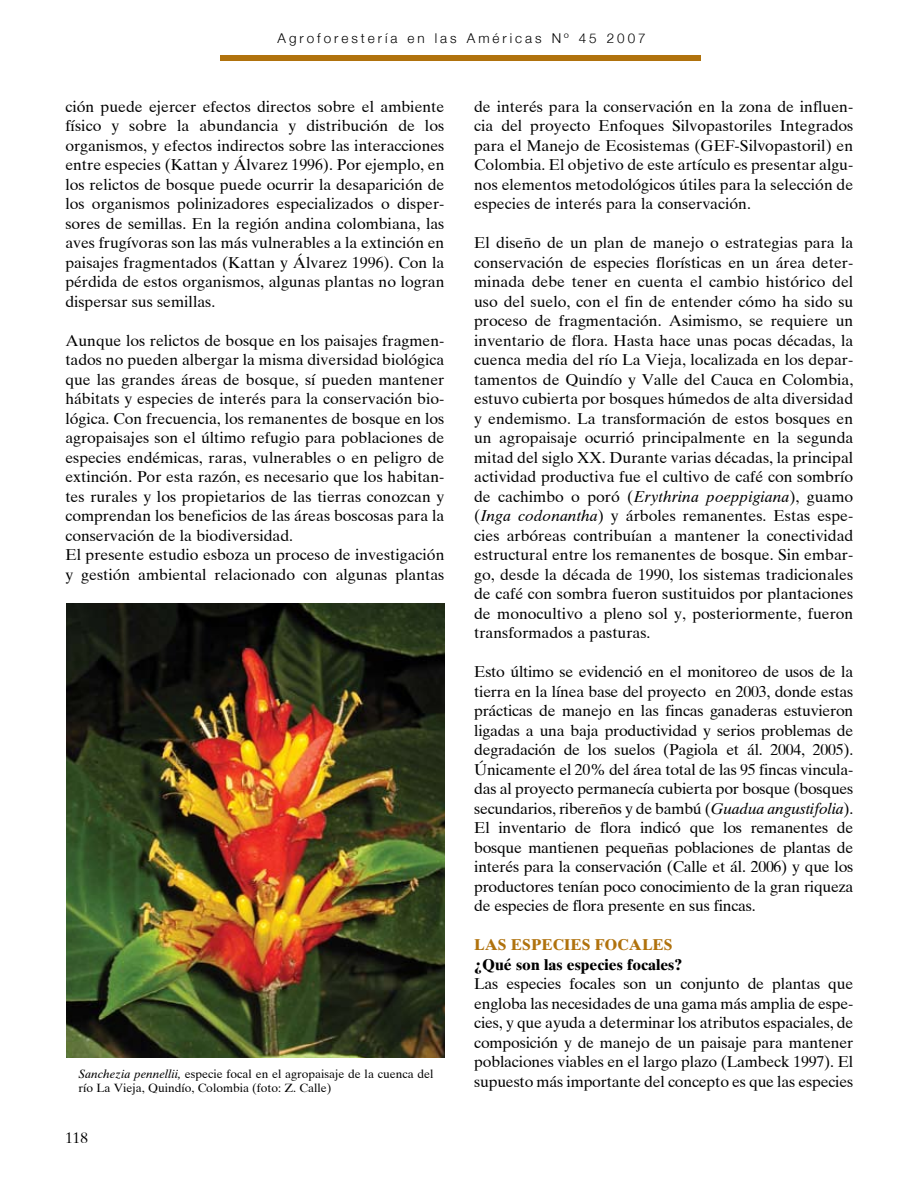
<style>
.page{position:relative;width:918px;height:1179px;background:#fff}
.page>*{position:absolute;margin:0;border:0;box-sizing:border-box;transform-origin:0 0}
.t1{font:15.75px/19.5px "Times Ten";color:#000;text-align:justify}
.t2{font:700 15.75px "Times Ten";color:#000}
.t3{font:700 15.75px "Times Ten";color:#b0720d}
.t4{font:15px "Times Ten";color:#000}
.t5{font:300 13.5px "Helvetica Neue";letter-spacing:.22em;color:#000}
.t6{font:12px/14.4px "Times Ten";color:#000}
.s1{font-style:italic}
</style>
<div class="page">
<div style="left:220px;top:55px;width:480px;height:5px;background:#b0720d"></div>
<img style="left:67px;top:603px;width:377px;height:454px">
<p class="t5" style="left:278px;top:30px;width:370px">Agroforestería en las Américas Nº 45 2007</p>
<p class="t1" style="left:65px;top:96px;width:381px">ción puede ejercer efectos directos sobre el ambiente físico y sobre la abundancia y distribución de los organismos, y efectos indirectos sobre las interacciones entre especies (Kattan y Álvarez 1996). Por ejemplo, en los relictos de bosque puede ocurrir la desaparición de los organismos polinizadores especializados o disper&shy;sores de semillas. En la región andina colombiana, las aves frugívoras son las más vulnerables a la extinción en paisajes fragmentados (Kattan y Álvarez 1996). Con la pérdida de estos organismos, algunas plantas no logran dispersar sus semillas.</p>
<p class="t1" style="left:65px;top:330px;width:381px;text-align:left">Aunque los relictos de bosque en los paisajes fragmen&shy;tados no pueden albergar la misma diversidad biológica que las grandes áreas de bosque, sí pueden mantener hábitats y especies de interés para la conservación bio&shy;lógica. Con frecuencia, los remanentes de bosque en los agropaisajes son el último refugio para poblaciones de especies endémicas, raras, vulnerables o en peligro de extinción. Por esta razón, es necesario que los habitan&shy;tes rurales y los propietarios de las tierras conozcan y comprendan los beneficios de las áreas boscosas para la conservación de la biodiversidad.<br>El presente estudio esboza un proceso de investigación y gestión ambiental relacionado con algunas plantas</p>
<p class="t6" style="left:78px;top:1066px;width:357px"><span class="s1">Sanchezia pennellii,</span> especie focal en el agropaisaje de la cuenca del río La Vieja, Quindío, Colombia (foto: Z. Calle)</p>
<p class="t4" style="left:65px;top:1129px;width:24px">118</p>
<p class="t1" style="left:474px;top:96px;width:381px">de interés para la conservación en la zona de influen&shy;cia del proyecto Enfoques Silvopastoriles Integrados para el Manejo de Ecosistemas (GEF-Silvopastoril) en Colombia. El objetivo de este artículo es presentar algu&shy;nos elementos metodológicos útiles para la selección de especies de interés para la conservación.</p>
<p class="t1" style="left:474px;top:233px;width:381px">El diseño de un plan de manejo o estrategias para la conservación de especies florísticas en un área deter&shy;minada debe tener en cuenta el cambio histórico del uso del suelo, con el fin de entender cómo ha sido su proceso de fragmentación. Asimismo, se requiere un inventario de flora. Hasta hace unas pocas décadas, la cuenca media del río La Vieja, localizada en los depar&shy;tamentos de Quindío y Valle del Cauca en Colombia, estuvo cubierta por bosques húmedos de alta diversidad y endemismo. La transformación de estos bosques en un agropaisaje ocurrió principalmente en la segunda mitad del siglo XX. Durante varias décadas, la principal actividad productiva fue el cultivo de café con sombrío de cachimbo o poró (<span class="s1">Erythrina poeppigiana</span>), guamo (<span class="s1">Inga codonantha</span>) y árboles remanentes. Estas espe&shy;cies arbóreas contribuían a mantener la conectividad estructural entre los remanentes de bosque. Sin embar&shy;go, desde la década de 1990, los sistemas tradicionales de café con sombra fueron sustituidos por plantaciones de monocultivo a pleno sol y, posteriormente, fueron transformados a pasturas.</p>
<p class="t1" style="left:474px;top:662px;width:381px">Esto último se evidenció en el monitoreo de usos de la tierra en la línea base del proyecto en 2003, donde estas prácticas de manejo en las fincas ganaderas estuvieron ligadas a una baja productividad y serios problemas de degradación de los suelos (Pagiola et ál. 2004, 2005).<br>Únicamente el 20% del área total de las 95 fincas vincula&shy;das al proyecto permanecía cubierta por bosque (bosques secundarios, ribereños y de bambú (<span class="s1">Guadua angustifolia</span>).<br>El inventario de flora indicó que los remanentes de bosque mantienen pequeñas poblaciones de plantas de interés para la conservación (Calle et ál. 2006) y que los productores tenían poco conocimiento de la gran riqueza de especies de flora presente en sus fincas.</p>
<p class="t3" style="left:474px;top:935px;width:200px">LAS ESPECIES FOCALES</p>
<p class="t2" style="left:474px;top:955px;width:210px">¿Qué son las especies focales?</p>
<p class="t1" style="left:474px;top:974px;width:381px">Las especies focales son un conjunto de plantas que engloba las necesidades de una gama más amplia de espe&shy;cies, y que ayuda a determinar los atributos espaciales, de composición y de manejo de un paisaje para mantener poblaciones viables en el largo plazo (Lambeck 1997). El supuesto más importante del concepto es que las especies</p>
</div>
